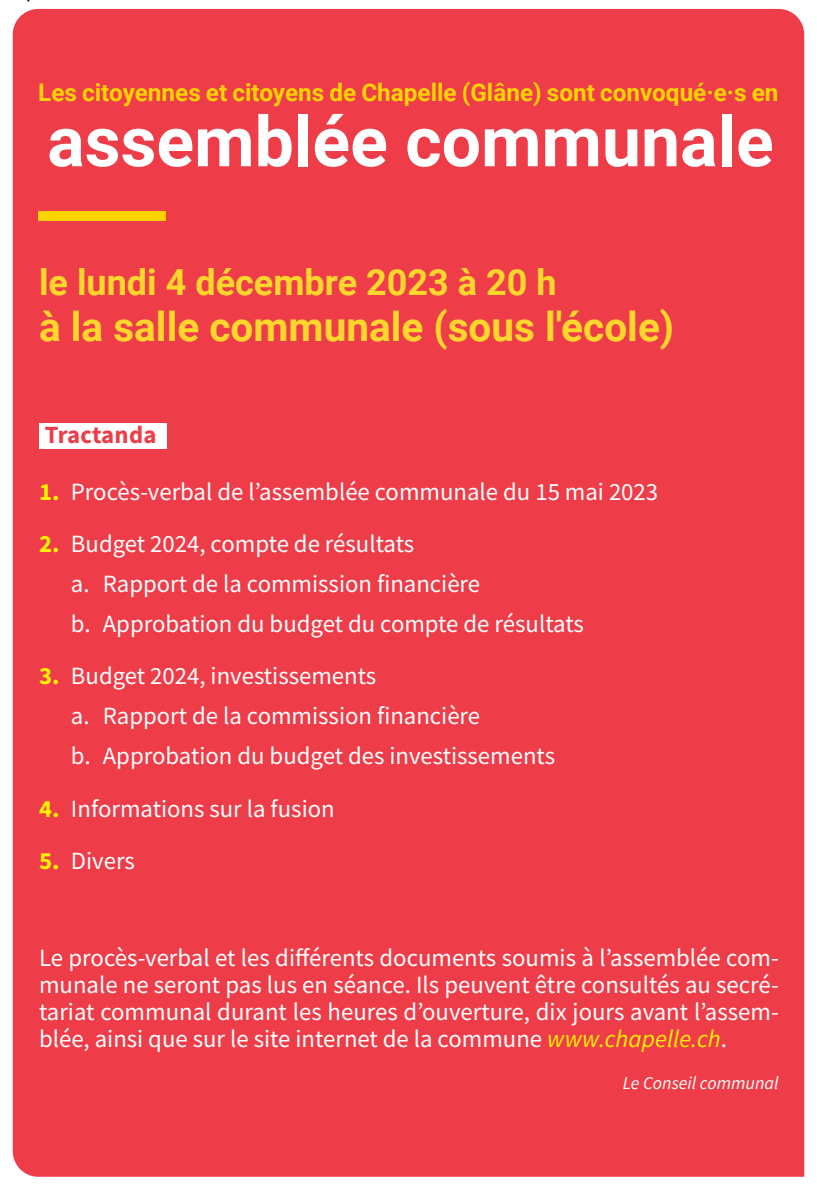
<style>
.page{position:relative;width:817px;height:1187px;background:#fff}
.page>*{position:absolute;margin:0;border:0;box-sizing:border-box;transform-origin:0 0}
._1_Titre_Bandeau{font:700 69.75px "Roboto";color:#fff}
._2_SOUS_TITRE{font:700 40.5px "Roboto";color:#ffd72c}
._2_SOUS_TITRE-2{font:700 36px "Roboto";color:#ffd72c}
._12_Tractanda{font:24.75px/27px "Source Sans Pro";color:#fff;text-align:justify}
._10_BODY{font:24.75px "Source Sans Pro";color:#fff}
.t1{font:700 24.75px "Source Sans Pro";letter-spacing:.005em;color:#ee3d49}
._2_SOUS_TITRE-3{font:700 24.3px "Roboto";color:#fed304}
._20_Légende{font:italic 18px "Source Sans Pro";color:#fff}
.s1{font-weight:700;color:#fff101}
.s2{font-style:italic;color:#fff101}
</style>
<div class="page">
<div style="left:13px;top:9px;width:791px;height:1167px;background:#ee3d49"></div>
<div style="left:38px;top:211px;width:128px;height:9px;background:#fed304"></div>
<div style="left:39px;top:423px;width:128px;height:26px;background:#fff"></div>
<p class="_2_SOUS_TITRE-3" style="left:38px;top:75px;width:741px">Les citoyennes et citoyens de Chapelle (Glâne) sont convoqué·e·s en</p>
<p class="_1_Titre_Bandeau" style="left:47px;top:92px;width:728px">assemblée communale</p>
<p class="_2_SOUS_TITRE-2" style="left:39px;top:257px;width:519px">le lundi 4 décembre 2023 à 20 h</p>
<p class="_2_SOUS_TITRE" style="left:39px;top:298px;width:636px">à la salle communale (sous l'école)</p>
<p class="t1" style="left:45px;top:418px;width:113px">Tractanda</p>
<p class="_12_Tractanda" style="left:39px;top:478px;width:620px"><span class="s1">1.</span> Procès-verbal de l’assemblée communale du 15 mai 2023</p>
<p class="_12_Tractanda" style="left:39px;top:530px;width:376px"><span class="s1">2.</span> Budget 2024, compte de résultats</p>
<p class="_12_Tractanda" style="left:71px;top:570px;width:410px">a. Rapport de la commission financière</p>
<p class="_10_BODY" style="left:71px;top:608px;width:514px">b. Approbation du budget du compte de résultats</p>
<p class="_12_Tractanda" style="left:39px;top:662px;width:338px"><span class="s1">3.</span> Budget 2024, investissements</p>
<p class="_12_Tractanda" style="left:71px;top:702px;width:410px">a. Rapport de la commission financière</p>
<p class="_10_BODY" style="left:71px;top:740px;width:485px">b. Approbation du budget des investissements</p>
<p class="_12_Tractanda" style="left:39px;top:794px;width:297px"><span class="s1">4.</span> Informations sur la fusion</p>
<p class="_12_Tractanda" style="left:39px;top:847px;width:97px"><span class="s1">5.</span> Divers</p>
<p class="_12_Tractanda" style="left:39px;top:944px;width:741px">Le procès-verbal et les différents documents soumis à l’assemblée com&shy;munale ne seront pas lus en séance. Ils peuvent être consultés au secré&shy;tariat communal durant les heures d’ouverture, dix jours avant l’assem&shy;blée, ainsi que sur le site internet de la commune <span class="s2">www.chapelle.ch</span>.</p>
<p class="_20_Légende" style="left:622px;top:1071px;width:157px">Le Conseil communal</p>
</div>
